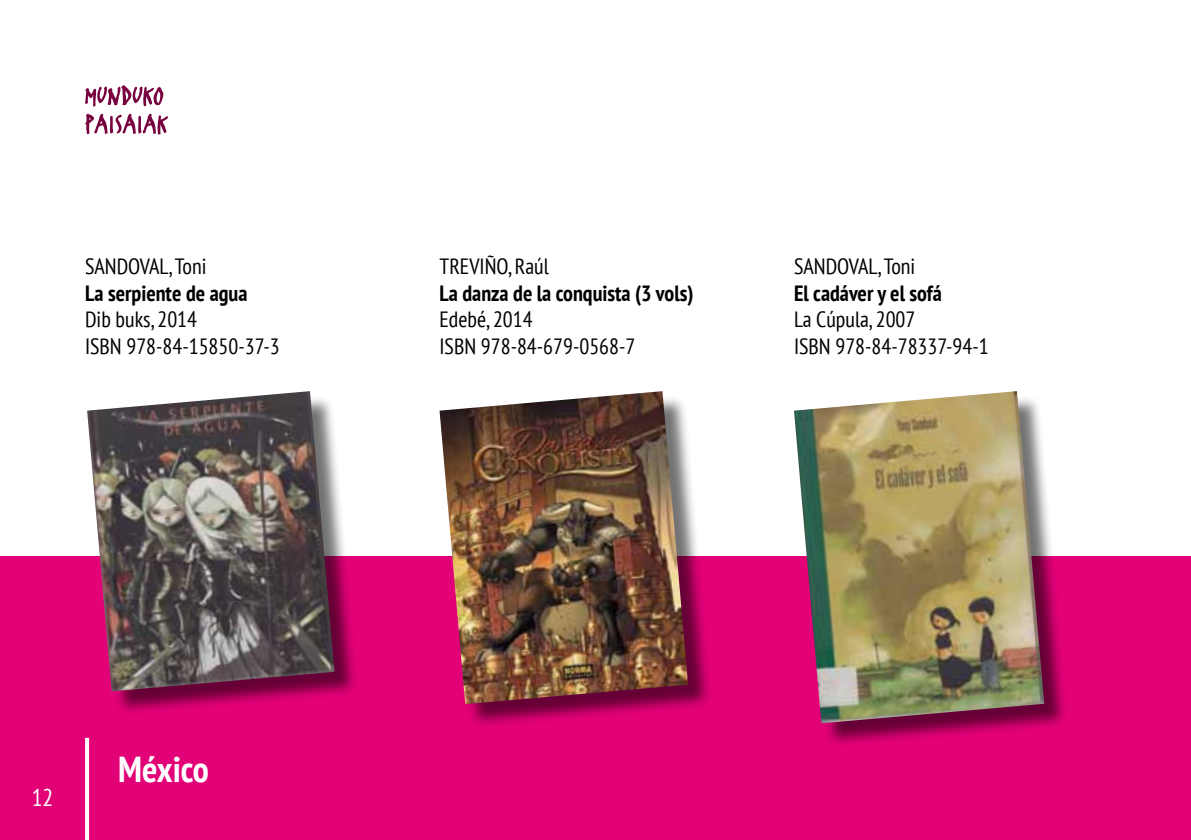
<style>
.page{position:relative;width:1191px;height:840px;background:#fff}
.page>*{position:absolute;margin:0;border:0;box-sizing:border-box;transform-origin:0 0}
.t1{font:700 condensed 36px "PT Sans";color:#fff}
.t2{font:condensed 24px "PT Sans";color:#fff}
.t3{font:condensed 22px/26.4px "PT Sans";color:#000}
.t4{font:700 condensed 22px "PT Sans";color:#000}
</style>
<div class="page">
<div style="left:0;top:556px;width:1191px;height:283px;background:#e20177"></div>
<svg style="left:85px;top:85px;width:79px;height:21px"></svg>
<svg style="left:85px;top:113px;width:83px;height:22px"></svg>
<svg style="left:85px;top:737px;width:4px;height:102px"></svg>
<div style="left:91px;top:394px;width:268px;height:321px;background:#000;opacity:.55"></div>
<img style="left:87px;top:391px;width:247px;height:300px">
<div style="left:443px;top:394px;width:269px;height:334px;background:#000;opacity:.55"></div>
<img style="left:439px;top:391px;width:249px;height:312px">
<div style="left:797px;top:394px;width:271px;height:353px;background:#000;opacity:.55"></div>
<img style="left:794px;top:391px;width:250px;height:332px">
<p class="t3" style="left:85px;top:252px;width:123px">SANDOVAL, Toni</p>
<p class="t4" style="left:85px;top:278px;width:164px">La serpiente de agua</p>
<p class="t3" style="left:85px;top:305px;width:196px">Dib buks, 2014<br>ISBN 978-84-15850-37-3</p>
<p class="t2" style="left:32px;top:782px;width:23px">12</p>
<h1 class="t1" style="left:118px;top:744px;width:92px">México</h1>
<p class="t3" style="left:439px;top:252px;width:111px">TREVIÑO, Raúl</p>
<p class="t4" style="left:439px;top:278px;width:255px">La danza de la conquista (3 vols)</p>
<p class="t3" style="left:439px;top:305px;width:197px">Edebé, 2014<br>ISBN 978-84-679-0568-7</p>
<p class="t3" style="left:794px;top:252px;width:123px">SANDOVAL, Toni</p>
<p class="t4" style="left:794px;top:278px;width:149px">El cadáver y el sofá</p>
<p class="t3" style="left:794px;top:305px;width:196px">La Cúpula, 2007<br>ISBN 978-84-78337-94-1</p>
</div>
